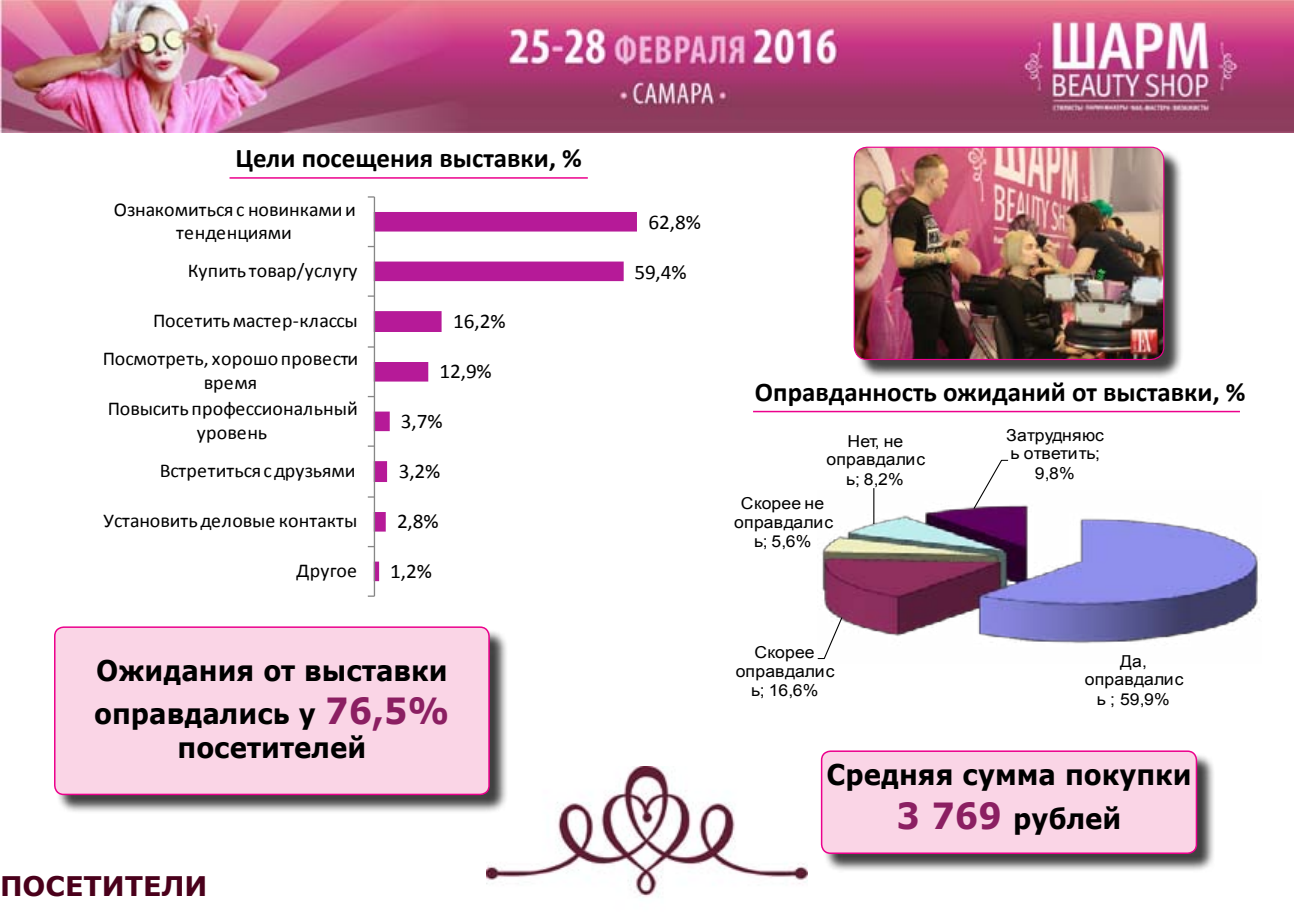
<style>
.page{position:relative;width:1294px;height:921px;background:#fff}
.page>*{position:absolute;margin:0;border:0;box-sizing:border-box;transform-origin:0 0}
.t1{font:700 28.5px/43.2px "Verdana";color:#000;scale:.92 1}
.t2{font:700 27px "Calibri";color:#000}
.t3{font:700 27px "Verdana";color:#4a001b}
.t4{font:20.85px "Calibri";letter-spacing:-.005em;color:#000}
.t5{font:19.5px/23.4px "Calibri";color:#000;text-align:center}
.t6{font:16.5px/19px "Arial";letter-spacing:.005em;color:#000;text-align:center;scale:1.07 1}
.s1{font-size:36px;color:#8b1f62}
</style>
<div class="page">
<img style="left:0;top:0;width:1294px;height:133px">
<img style="left:487px;top:766px;width:320px;height:131px">
<div style="left:57px;top:628px;width:451px;height:186px;background:#000;opacity:.75"></div>
<div style="left:55px;top:627px;width:434px;height:167px;background:#fad5e6;border-radius:9px"></div>
<div style="left:54px;top:626px;width:436px;height:169px;border:2px solid #ec008c;border-radius:9px"></div>
<div style="left:856px;top:149px;width:327px;height:230px;background:#000;opacity:.75"></div>
<img style="left:855px;top:147px;width:308px;height:212px">
<div style="left:853px;top:147px;width:311px;height:213px;border:1px solid #ec008c;border-radius:13px"></div>
<hr style="left:229px;top:177px;width:359px;height:2px;background:#ec008c">
<hr style="left:753px;top:411px;width:487px;height:1px;background:#ec008c">
<img style="left:818px;top:490px;width:441px;height:170px">
<svg style="left:817px;top:616px;width:26px;height:43px"></svg>
<hr style="left:873px;top:488px;width:1px;height:36px;background:#000">
<svg style="left:972px;top:459px;width:37px;height:51px"></svg>
<svg style="left:375px;top:212px;width:262px;height:369px"></svg>
<hr style="left:374px;top:197px;width:1px;height:399px;background:#868686">
<svg style="left:368px;top:595px;width:6px;height:2px"></svg>
<svg style="left:368px;top:496px;width:6px;height:2px"></svg>
<svg style="left:368px;top:445px;width:6px;height:2px"></svg>
<svg style="left:368px;top:346px;width:6px;height:2px"></svg>
<svg style="left:368px;top:295px;width:6px;height:2px"></svg>
<svg style="left:368px;top:196px;width:6px;height:2px"></svg>
<div style="left:823px;top:752px;width:392px;height:120px;background:#000;opacity:.75"></div>
<div style="left:821px;top:751px;width:375px;height:102px;background:#fad5e6;border-radius:9px"></div>
<div style="left:821px;top:750px;width:376px;height:104px;border:2px solid #ec008c;border-radius:9px"></div>
<h2 class="t2" style="left:236px;top:141px;width:348px">Цели посещения выставки, %</h2>
<p class="t5" style="left:114px;top:196px;width:243px">Ознакомиться с новинками и тенденциями</p>
<p class="t5" style="left:188px;top:258px;width:171px">Купить товар/услугу</p>
<p class="t5" style="left:153px;top:308px;width:206px">Посетить мастер-классы</p>
<p class="t5" style="left:103px;top:346px;width:257px">Посмотреть, хорошо провести время</p>
<p class="t5" style="left:108px;top:396px;width:251px">Повысить профессиональный уровень</p>
<p class="t5" style="left:160px;top:458px;width:197px">Встретиться с друзьями</p>
<p class="t5" style="left:103px;top:508px;width:255px">Установить деловые контакты</p>
<p class="t5" style="left:297px;top:558px;width:62px">Другое</p>
<p class="t4" style="left:453px;top:309px;width:54px">16,2%</p>
<p class="t4" style="left:439px;top:358px;width:54px">12,9%</p>
<p class="t4" style="left:401px;top:408px;width:43px">3,7%</p>
<p class="t4" style="left:399px;top:458px;width:43px">3,2%</p>
<p class="t4" style="left:397px;top:508px;width:43px">2,8%</p>
<p class="t4" style="left:390px;top:558px;width:43px">1,2%</p>
<h1 class="t1" style="left:94px;top:648px;width:388px">Ожидания от выставки оправдались у <span class="s1">76,5%</span></h1>
<h1 class="t1" style="left:177px;top:725px;width:207px">посетителей</h1>
<h2 class="t3" style="left:0;top:867px;width:209px">ПОСЕТИТЕЛИ</h2>
<p class="t4" style="left:648px;top:209px;width:54px">62,8%</p>
<p class="t4" style="left:634px;top:259px;width:54px">59,4%</p>
<h2 class="t2" style="left:755px;top:375px;width:492px">Оправданность ожиданий от выставки, %</h2>
<p class="t6" style="left:826px;top:431px;width:94px">Нет, не оправдалис ь; 8,2%</p>
<p class="t6" style="left:1006px;top:425px;width:93px">Затрудняюс ь ответить;<br>9,8%</p>
<p class="t6" style="left:734px;top:494px;width:94px">Скорее не оправдалис ь; 5,6%</p>
<p class="t6" style="left:735px;top:643px;width:94px">Скорее оправдалис ь; 16,6%</p>
<p class="t6" style="left:1084px;top:652px;width:94px">Да, оправдалис ь ; 59,9%</p>
<h1 class="t1" style="left:826px;top:752px;width:398px;text-align:center">Средняя сумма покупки<br><span class="s1">3 769</span> рублей</h1>
</div>
